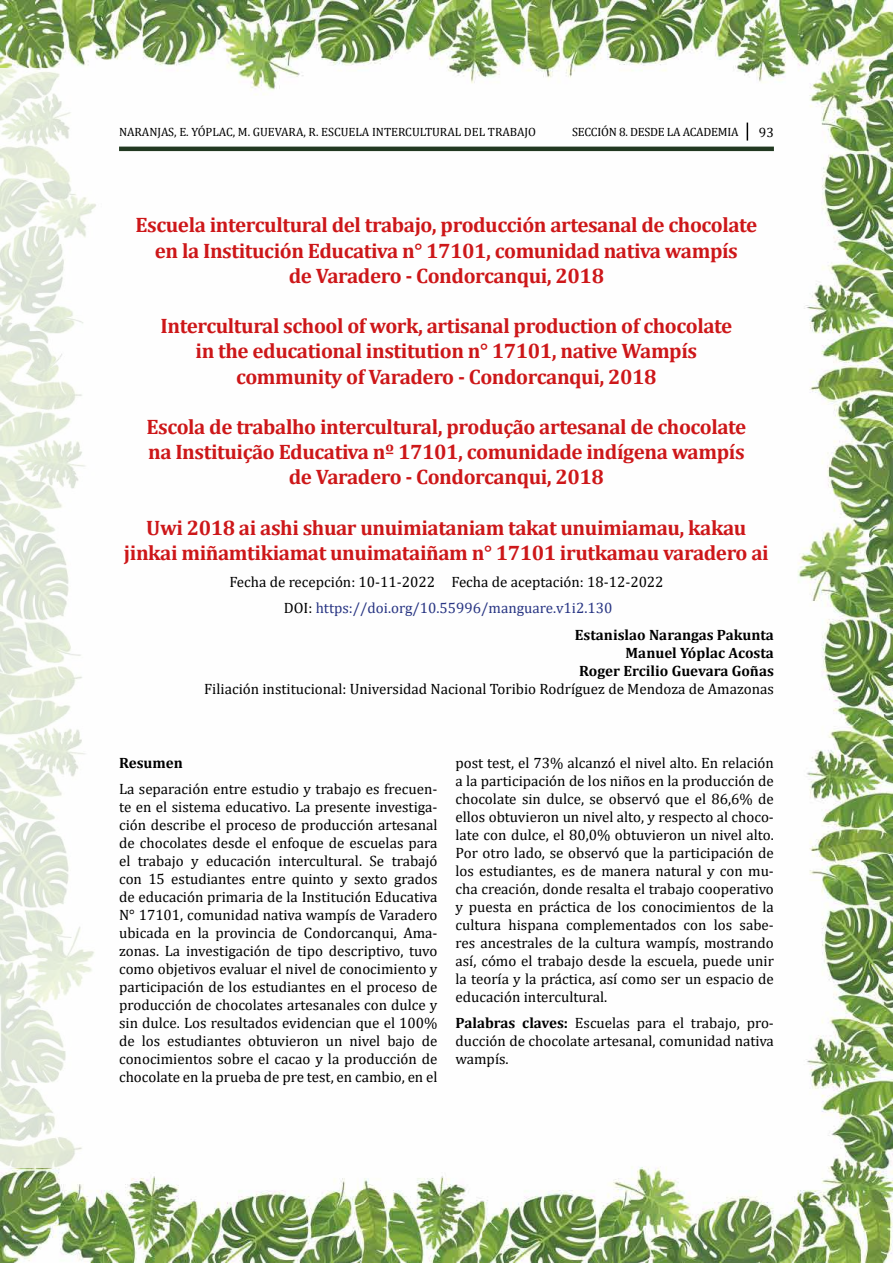
<style>
.page{position:relative;width:893px;height:1263px;background:#fff}
.page>*{position:absolute;margin:0;border:0;box-sizing:border-box;transform-origin:0 0}
.t1{font:700 21px/25.2px "Cambria";letter-spacing:-.02em;color:#cd1719;text-align:center}
.t2{font:15px/18px "Cambria";color:#000;text-align:justify}
.t3{font:700 15px/18px "Cambria";color:#000;text-align:right}
.t4{font:15px "Cambria";color:#283583}
.t5{font:13.5px "Cambria";color:#000}
.t6{font:12px "Cambria";color:#000}
.t7{font:12px "Cambria";letter-spacing:-.02em;color:#000}
.s1{color:#000}
.s2{font-weight:700}
</style>
<div class="page">
<img style="left:0;top:0;width:892px;height:1263px">
<svg style="left:0;top:68px;width:101px;height:1099px"></svg>
<hr style="left:119px;top:147px;width:655px;height:4px;background:#223921">
<svg style="left:747px;top:123px;width:1px;height:18px"></svg>
<p class="t6" style="left:119px;top:125px;width:418px">NARANJAS, E. YÓPLAC, M. GUEVARA, R. ESCUELA INTERCULTURAL DEL TRABAJO</p>
<p class="t7" style="left:572px;top:125px;width:168px">SECCIÓN 8. DESDE LA ACADEMIA</p>
<p class="t5" style="left:759px;top:124px;width:16px">93</p>
<h1 class="t1" style="left:135px;top:212px;width:623px">Escuela intercultural del trabajo, producción artesanal de chocolate en la Institución Educativa n° 17101, comunidad nativa wampís<br>de Varadero - Condorcanqui, 2018</h1>
<h1 class="t1" style="left:161px;top:313px;width:573px">Intercultural school of work, artisanal production of chocolate in the educational institution n° 17101, native Wampís community of Varadero - Condorcanqui, 2018</h1>
<h1 class="t1" style="left:146px;top:413px;width:601px">Escola de trabalho intercultural, produção artesanal de chocolate na Instituição Educativa nº 17101, comunidade indígena wampís de Varadero - Condorcanqui, 2018</h1>
<h1 class="t1" style="left:124px;top:514px;width:646px">Uwi 2018 ai ashi shuar unuimiataniam takat unuimiamau, kakau jinkai miñamtikiamat unuimataiñam n° 17101 irutkamau varadero ai</h1>
<p class="t2" style="left:229px;top:572px;width:436px">Fecha de recepción: 10-11-2022 Fecha de aceptación: 18-12-2022</p>
<p class="t4" style="left:284px;top:599px;width:330px"><span class="s1">DOI:</span> https://doi.org/10.55996/manguare.v1i2.130</p>
<p class="t3" style="left:575px;top:625px;width:200px">Estanislao Narangas Pakunta</p>
<p class="t3" style="left:579px;top:643px;width:196px">Manuel Yóplac Acosta<br>Roger Ercilio Guevara Goñas</p>
<p class="t2" style="left:204px;top:679px;width:571px">Filiación institucional: Universidad Nacional Toribio Rodríguez de Mendoza de Amazonas</p>
<p class="t3" style="left:119px;top:753px;width:65px">Resumen</p>
<p class="t2" style="left:119px;top:780px;width:320px">La separación entre estudio y trabajo es frecuen&shy;te en el sistema educativo. La presente investiga&shy;ción describe el proceso de producción artesanal de chocolates desde el enfoque de escuelas para el trabajo y educación intercultural. Se trabajó con 15 estudiantes entre quinto y sexto grados de educación primaria de la Institución Educativa N° 17101, comunidad nativa wampís de Varadero ubicada en la provincia de Condorcanqui, Ama&shy;zonas. La investigación de tipo descriptivo, tuvo como objetivos evaluar el nivel de conocimiento y participación de los estudiantes en el proceso de producción de chocolates artesanales con dulce y sin dulce. Los resultados evidencian que el 100% de los estudiantes obtuvieron un nivel bajo de conocimientos sobre el cacao y la producción de chocolate en la prueba de pre test, en cambio, en el</p>
<p class="t2" style="left:455px;top:753px;width:320px">post test, el 73% alcanzó el nivel alto. En relación a la participación de los niños en la producción de chocolate sin dulce, se observó que el 86,6% de ellos obtuvieron un nivel alto, y respecto al choco&shy;late con dulce, el 80,0% obtuvieron un nivel alto.<br>Por otro lado, se observó que la participación de los estudiantes, es de manera natural y con mu&shy;cha creación, donde resalta el trabajo cooperativo y puesta en práctica de los conocimientos de la cultura hispana complementados con los sabe&shy;res ancestrales de la cultura wampís, mostrando así, cómo el trabajo desde la escuela, puede unir la teoría y la práctica, así como ser un espacio de educación intercultural.</p>
<p class="t2" style="left:455px;top:1014px;width:320px"><span class="s2">Palabras claves:</span> Escuelas para el trabajo, pro&shy;ducción de chocolate artesanal, comunidad nativa wampís.</p>
</div>
